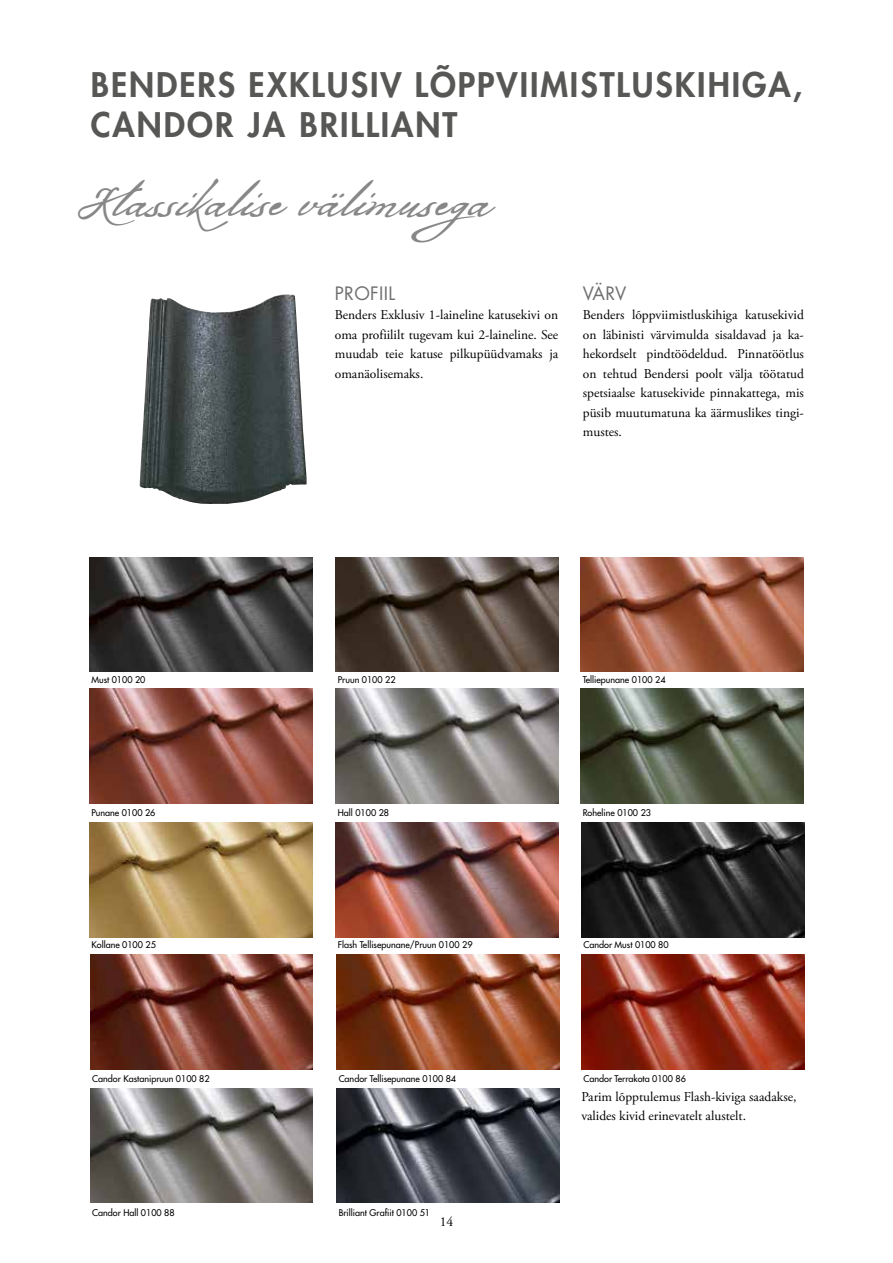
<style>
.page{position:relative;width:893px;height:1263px;background:#fff}
.page>*{position:absolute;margin:0;border:0;box-sizing:border-box;transform-origin:0 0}
.t1{font:48px "Bolivar";color:#878787}
.t2{font:800 33px/39.8px "Futura Std";letter-spacing:.06em;color:#575756}
.t3{font:18px "Futura Std";letter-spacing:.02em;color:#706f6f}
.t4{font:13.5px/19.5px "Adobe Garamond Pro";color:#000;text-align:justify}
.t5{font:500 9px "Futura Std";color:#000}
</style>
<div class="page">
<img style="left:581px;top:822px;width:223px;height:115px">
<img style="left:90px;top:954px;width:223px;height:115px">
<img style="left:337px;top:1088px;width:222px;height:115px">
<img style="left:337px;top:954px;width:222px;height:115px">
<img style="left:581px;top:954px;width:223px;height:115px">
<img style="left:90px;top:1088px;width:223px;height:115px">
<img style="left:140px;top:294px;width:167px;height:210px">
<img style="left:89px;top:557px;width:223px;height:115px">
<img style="left:336px;top:557px;width:223px;height:115px">
<img style="left:581px;top:557px;width:222px;height:115px">
<img style="left:89px;top:689px;width:223px;height:115px">
<img style="left:336px;top:689px;width:223px;height:115px">
<img style="left:581px;top:689px;width:222px;height:115px">
<img style="left:89px;top:822px;width:223px;height:115px">
<img style="left:336px;top:822px;width:223px;height:115px">
<h2 class="t2" style="left:91px;top:65px;width:713px">BENDERS EXKLUSIV LÕPPVIIMISTLUSKIHIGA,<br>CANDOR JA BRILLIANT</h2>
<h1 class="t1" style="left:89px;top:170px;width:431px">Klassikalise välimusega</h1>
<h3 class="t3" style="left:335px;top:282px;width:62px">PROFIIL</h3>
<p class="t4" style="left:335px;top:306px;width:225px">Benders Exklusiv 1-laineline katusekivi on oma profiililt tugevam kui 2-laineline. See muudab teie katuse pilkupüüdvamaks ja omanäolisemaks.</p>
<h3 class="t3" style="left:583px;top:282px;width:45px">VÄRV</h3>
<p class="t4" style="left:583px;top:306px;width:223px">Benders lõppviimistluskihiga katusekivid on läbinisti värvimulda sisaldavad ja ka&shy;hekordselt pindtöödeldud. Pinnatöötlus on tehtud Bendersi poolt välja töötatud spetsiaalse katusekivide pinnakattega, mis püsib muutumatuna ka äärmuslikes tingi&shy;mustes.</p>
<p class="t5" style="left:91px;top:673px;width:56px">Must 0100 20</p>
<p class="t5" style="left:338px;top:673px;width:59px">Pruun 0100 22</p>
<p class="t5" style="left:583px;top:673px;width:84px">Telliepunane 0100 24</p>
<p class="t5" style="left:91px;top:807px;width:66px">Punane 0100 26</p>
<p class="t5" style="left:338px;top:807px;width:53px">Hall 0100 28</p>
<p class="t5" style="left:583px;top:807px;width:70px">Roheline 0100 23</p>
<p class="t5" style="left:91px;top:939px;width:66px">Kollane 0100 25</p>
<p class="t5" style="left:338px;top:939px;width:136px">Flash Tellisepunane/Pruun 0100 29</p>
<p class="t5" style="left:583px;top:939px;width:87px">Candor Must 0100 80</p>
<p class="t5" style="left:92px;top:1073px;width:119px">Candor Kastanipruun 0100 82</p>
<p class="t5" style="left:92px;top:1206px;width:84px">Candor Hall 0100 88</p>
<p class="t5" style="left:339px;top:1073px;width:119px">Candor Tellisepunane 0100 84</p>
<p class="t5" style="left:583px;top:1073px;width:104px">Candor Terrakota 0100 86</p>
<p class="t5" style="left:339px;top:1206px;width:93px">Brilliant Grafiit 0100 51</p>
<p class="t4" style="left:440px;top:1212px;width:15px">14</p>
<p class="t4" style="left:581px;top:1087px;width:217px">Parim lõpptulemus Flash-kiviga saadakse, valides kivid erinevatelt alustelt.</p>
</div>
